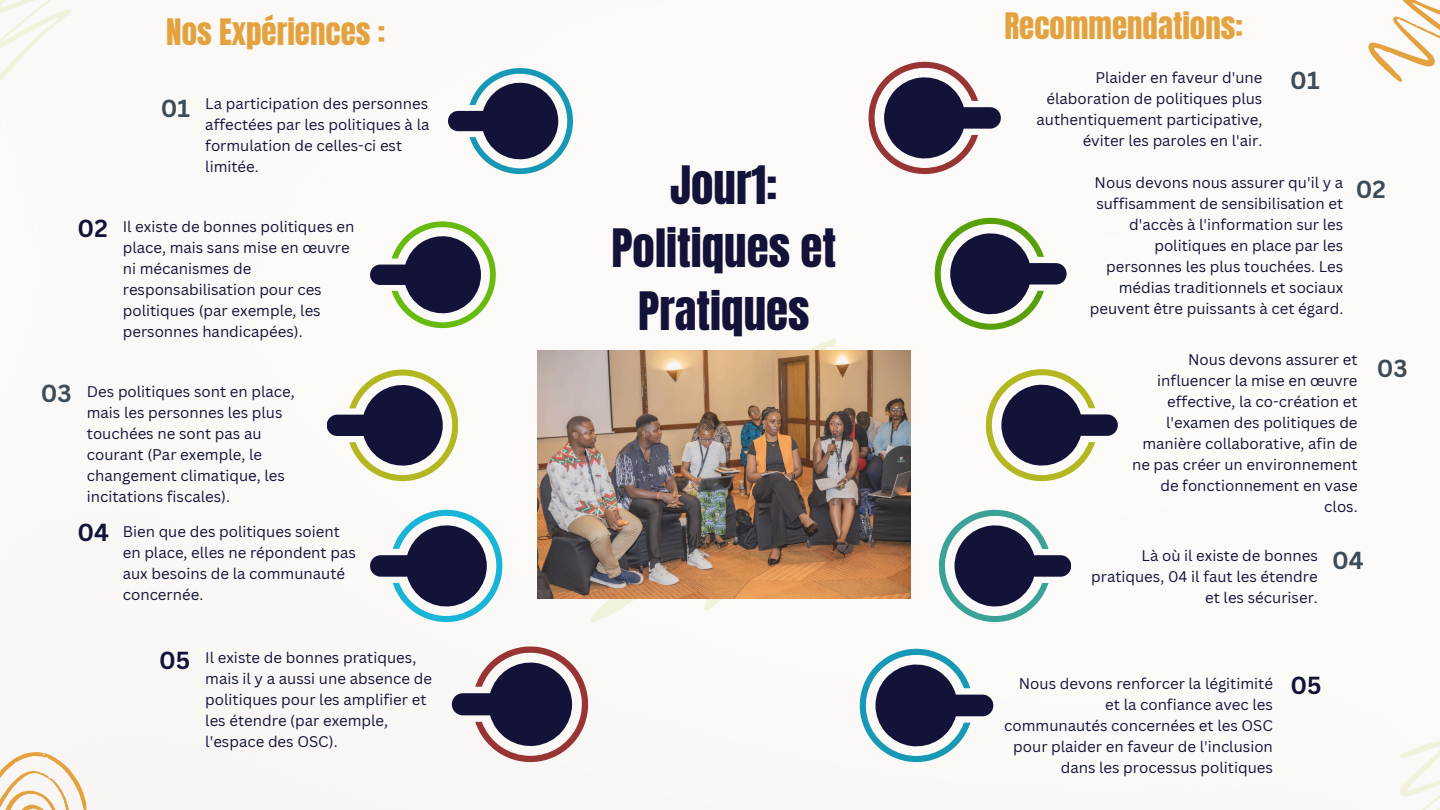
<style>
.page{position:relative;width:1440px;height:810px;background:#fff}
.page>*{position:absolute;margin:0;border:0;box-sizing:border-box;transform-origin:0 0}
.t1{font:45px/63px "Anton";color:#131239;text-align:center}
.t2{font:31px "Anton";color:#e4a23f}
.t3{font:700 24px "Canva Sans";color:#3c4c59}
.t4{font:700 24px "Canva Sans";color:#131239}
.t5{font:15px/21px "Canva Sans";color:#131239}
</style>
<div class="page">
<img style="left:57px;top:61px;width:989px;height:749px">
<svg style="left:448px;top:68px;width:125px;height:106px"></svg>
<svg style="left:869px;top:62px;width:131px;height:112px"></svg>
<svg style="left:370px;top:221px;width:126px;height:107px"></svg>
<svg style="left:590px;top:599px;width:312px;height:25px"></svg>
<svg style="left:579px;top:339px;width:257px;height:12px"></svg>
<svg style="left:610px;top:599px;width:218px;height:11px"></svg>
<svg style="left:935px;top:218px;width:132px;height:112px"></svg>
<svg style="left:327px;top:369px;width:131px;height:112px"></svg>
<svg style="left:986px;top:369px;width:132px;height:112px"></svg>
<svg style="left:370px;top:510px;width:132px;height:112px"></svg>
<svg style="left:939px;top:510px;width:132px;height:112px"></svg>
<svg style="left:452px;top:646px;width:136px;height:116px"></svg>
<svg style="left:860px;top:649px;width:133px;height:113px"></svg>
<svg style="left:0;top:752px;width:87px;height:58px"></svg>
<svg style="left:1368px;top:0;width:72px;height:82px"></svg>
<svg style="left:0;top:0;width:72px;height:95px"></svg>
<svg style="left:1399px;top:741px;width:41px;height:69px"></svg>
<img style="left:538px;top:351px;width:372px;height:248px">
<p class="t2" style="left:166px;top:10px;width:221px">Nos Expériences :</p>
<p class="t2" style="left:1004px;top:4px;width:240px">Recommendations:</p>
<p class="t3" style="left:161px;top:92px;width:31px">01</p>
<h1 class="t5" style="left:205px;top:93px;width:226px">La participation des personnes affectées par les politiques à la formulation de celles-ci est limitée.</h1>
<p class="t4" style="left:78px;top:211px;width:32px">02</p>
<p class="t5" style="left:123px;top:216px;width:233px">Il existe de bonnes politiques en place, mais sans mise en œuvre ni mécanismes de responsabilisation pour ces politiques (par exemple, les personnes handicapées).</p>
<p class="t3" style="left:41px;top:377px;width:32px">03</p>
<p class="t5" style="left:87px;top:380px;width:209px">Des politiques sont en place, mais les personnes les plus touchées ne sont pas au courant (Par exemple, le changement climatique, les incitations fiscales).</p>
<p class="t4" style="left:78px;top:515px;width:33px">04</p>
<p class="t5" style="left:123px;top:521px;width:235px">Bien que des politiques soient en place, elles ne répondent pas aux besoins de la communauté concernée.</p>
<p class="t1" style="left:611px;top:154px;width:226px">Jour1:<br>Politiques et<br>Pratiques</p>
<p class="t5" style="left:1037px;top:66px;width:227px;text-align:right">Plaider en faveur d'une élaboration de politiques plus authentiquement participative, éviter les paroles en l'air.</p>
<p class="t5" style="left:1090px;top:172px;width:255px;text-align:right">Nous devons nous assurer qu'il y a suffisamment de sensibilisation et d'accès à l'information sur les politiques en place par les personnes les plus touchées. Les médias traditionnels et sociaux peuvent être puissants à cet égard.</p>
<p class="t3" style="left:1290px;top:63px;width:31px">01</p>
<p class="t3" style="left:1356px;top:173px;width:32px">02</p>
<p class="t5" style="left:1132px;top:349px;width:227px;text-align:right">Nous devons assurer et influencer la mise en œuvre effective, la co-création et l'examen des politiques de manière collaborative, afin de ne pas créer un environnement de fonctionnement en vase clos.</p>
<p class="t5" style="left:1091px;top:544px;width:228px;text-align:right">Là où il existe de bonnes pratiques, 04 il faut les étendre et les sécuriser.</p>
<p class="t3" style="left:1332px;top:543px;width:33px">04</p>
<p class="t3" style="left:1377px;top:351px;width:32px">03</p>
<h2 class="t4" style="left:159px;top:643px;width:33px">05</h2>
<p class="t5" style="left:205px;top:647px;width:228px">Il existe de bonnes pratiques, mais il y a aussi une absence de politiques pour les amplifier et les étendre (par exemple, l'espace des OSC).</p>
<p class="t5" style="left:1004px;top:672px;width:270px;text-align:right">Nous devons renforcer la légitimité et la confiance avec les communautés concernées et les OSC pour plaider en faveur de l'inclusion dans les processus politiques</p>
<h2 class="t4" style="left:1290px;top:668px;width:33px">05</h2>
</div>
